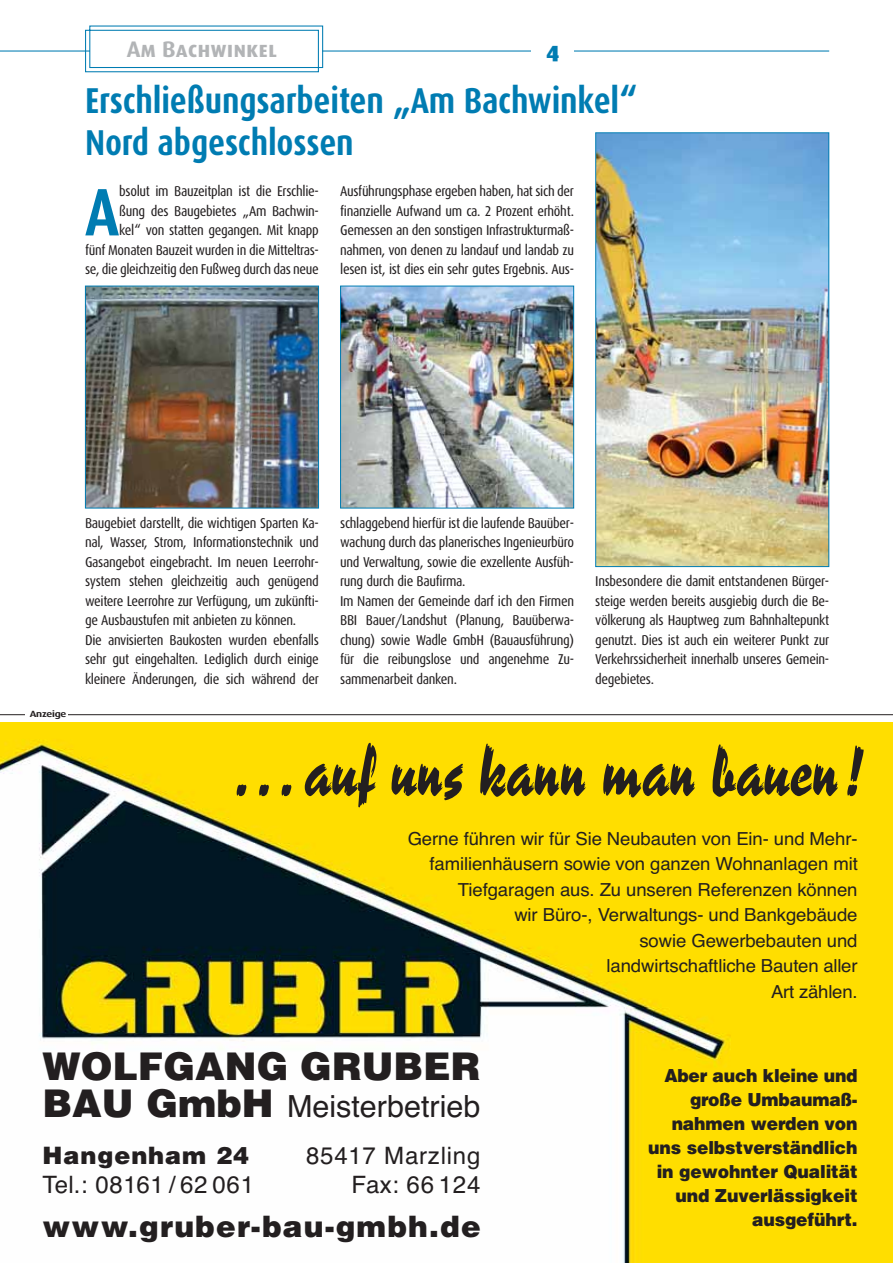
<style>
.page{position:relative;width:893px;height:1263px;background:#fff}
.page>*{position:absolute;margin:0;border:0;box-sizing:border-box;transform-origin:0 0}
.t1{font:67.5px "Reporter Two";color:#231f20}
.t2{font:700 67.2px "Dax Condensed";color:#007cb2}
.t3{font:900 38.25px "Helvetica";color:#231f20}
.t4{font:700 36px/42px "Dax Condensed";letter-spacing:-.005em;color:#007cb2}
.t5{font:30.6px "Helvetica";color:#231f20}
.t6{font:900 29.55px "Helvetica";letter-spacing:.04em;color:#231f20}
.t7{font:24px "Helvetica";letter-spacing:.035em;color:#231f20}
.t8{font:900 24px "Helvetica";letter-spacing:.04em;color:#231f20}
.t9{font:22.5px "Dax Bold Caps";color:#b2b4b6}
.t10{font:22.5px "Dax Black Caps";color:#007cb2}
.t11{font:18px/25.5px "Helvetica";letter-spacing:-.005em;color:#231f20;text-align:right}
.t12{font:900 18px/24px "Helvetica";letter-spacing:-.005em;color:#231f20;text-align:right;scale:.95 1}
.t13{font:14.25px/19.5px "Dax Condensed";letter-spacing:-.025em;color:#231f20;text-align:justify}
.t14{font:700 9px "Dax Wide";letter-spacing:-.02em;color:#231f20}
.s1{font-weight:900;font-size:38.25px}
</style>
<div class="page">
<img style="left:0;top:723px;width:893px;height:540px">
<hr style="left:0;top:714px;width:893px;height:1px;background:#231f20">
<div style="left:26px;top:710px;width:42px;height:10px;background:#fff"></div>
<hr style="left:0;top:50px;width:829px;height:2px;background:#007cb2">
<svg style="left:85px;top:25px;width:239px;height:48px"></svg>
<div style="left:531px;top:30px;width:43px;height:42px;background:#fff"></div>
<img style="left:87px;top:288px;width:230px;height:218px">
<div style="left:85px;top:286px;width:234px;height:222px;border:1px solid #007cb2"></div>
<img style="left:342px;top:288px;width:230px;height:218px">
<div style="left:340px;top:286px;width:234px;height:222px;border:1px solid #007cb2"></div>
<img style="left:597px;top:134px;width:230px;height:431px">
<div style="left:595px;top:132px;width:234px;height:435px;border:1px solid #007cb2"></div>
<h3 class="t9" style="left:127px;top:36px;width:152px">Am Bachwinkel</h3>
<h3 class="t10" style="left:546px;top:37px;width:15px">4</h3>
<h3 class="t4" style="left:85px;top:81px;width:554px">Erschließungsarbeiten „Am Bachwinkel“<br>Nord abgeschlossen</h3>
<p class="t13" style="left:85px;top:182px;width:235px;text-align:right">bsolut im Bauzeitplan ist die Erschlie-<br>ßung des Baugebietes „Am Bachwin-<br>kel“ von statten gegangen. Mit knapp<br>fünf Monaten Bauzeit wurden in die Mitteltras&shy;se, die gleichzeitig den Fußweg durch das neue</p>
<p class="t13" style="left:340px;top:182px;width:235px">Ausführungsphase ergeben haben, hat sich der finanzielle Aufwand um ca. 2 Prozent erhöht.<br>Gemessen an den sonstigen Infrastrukturmaß&shy;nahmen, von denen zu landauf und landab zu lesen ist, ist dies ein sehr gutes Ergebnis. Aus-</p>
<h2 class="t2" style="left:85px;top:178px;width:36px">A</h2>
<p class="t14" style="left:30px;top:709px;width:38px">Anzeige</p>
<p class="t13" style="left:85px;top:514px;width:235px;text-align:left">Baugebiet darstellt, die wichtigen Sparten Ka&shy;nal, Wasser, Strom, Informationstechnik und Gasangebot eingebracht. Im neuen Leerrohr&shy;system stehen gleichzeitig auch genügend weitere Leerrohre zur Verfügung, um zukünfti&shy;ge Ausbaustufen mit anbieten zu können.<br>Die anvisierten Baukosten wurden ebenfalls sehr gut eingehalten. Lediglich durch einige kleinere Änderungen, die sich während der</p>
<p class="t13" style="left:340px;top:514px;width:235px;text-align:left">schlaggebend hierfür ist die laufende Bauüber&shy;wachung durch das planerisches Ingenieurbüro und Verwaltung, sowie die exzellente Ausfüh&shy;rung durch die Baufirma.<br>Im Namen der Gemeinde darf ich den Firmen BBI Bauer/Landshut (Planung, Bauüberwa&shy;chung) sowie Wadle GmbH (Bauausführung) für die reibungslose und angenehme Zu&shy;sammenarbeit danken.</p>
<p class="t13" style="left:595px;top:572px;width:235px">Insbesondere die damit entstandenen Bürger&shy;steige werden bereits ausgiebig durch die Be&shy;völkerung als Hauptweg zum Bahnhaltepunkt genutzt. Dies ist auch ein weiterer Punkt zur Verkehrssicherheit innerhalb unseres Gemein&shy;degebietes.</p>
<h1 class="t1" style="left:230px;top:729px;width:634px">…auf uns kann man bauen!</h1>
<p class="t11" style="left:408px;top:827px;width:452px">Gerne führen wir für Sie Neubauten von Ein- und Mehr&shy;familienhäusern sowie von ganzen Wohnanlagen mit Tiefgaragen aus. Zu unseren Referenzen können<br>wir Büro-, Verwaltungs- und Bankgebäude<br>sowie Gewerbebauten und<br>landwirtschaftliche Bauten aller<br>Art zählen.</p>
<h3 class="t3" style="left:43px;top:1046px;width:440px">WOLFGANG GRUBER</h3>
<h3 class="t5" style="left:43px;top:1095px;width:439px"><span class="s1">BAU GmbH</span> Meisterbetrieb</h3>
<h3 class="t8" style="left:43px;top:1143px;width:208px">Hangenham 24</h3>
<h3 class="t7" style="left:306px;top:1147px;width:176px">85417 Marzling</h3>
<h3 class="t7" style="left:43px;top:1175px;width:213px">Tel.: 08161 / 62 061</h3>
<h3 class="t7" style="left:351px;top:1175px;width:131px">Fax: 66 124</h3>
<p class="t12" style="left:648px;top:1064px;width:222px">Aber auch kleine und große Umbaumaß&shy;nahmen werden von uns selbstverständlich in gewohnter Qualität und Zuverlässigkeit</p>
<h3 class="t6" style="left:43px;top:1210px;width:440px">www.gruber-bau-gmbh.de</h3>
<p class="t12" style="left:752px;top:1208px;width:113px">ausgeführt.</p>
</div>
